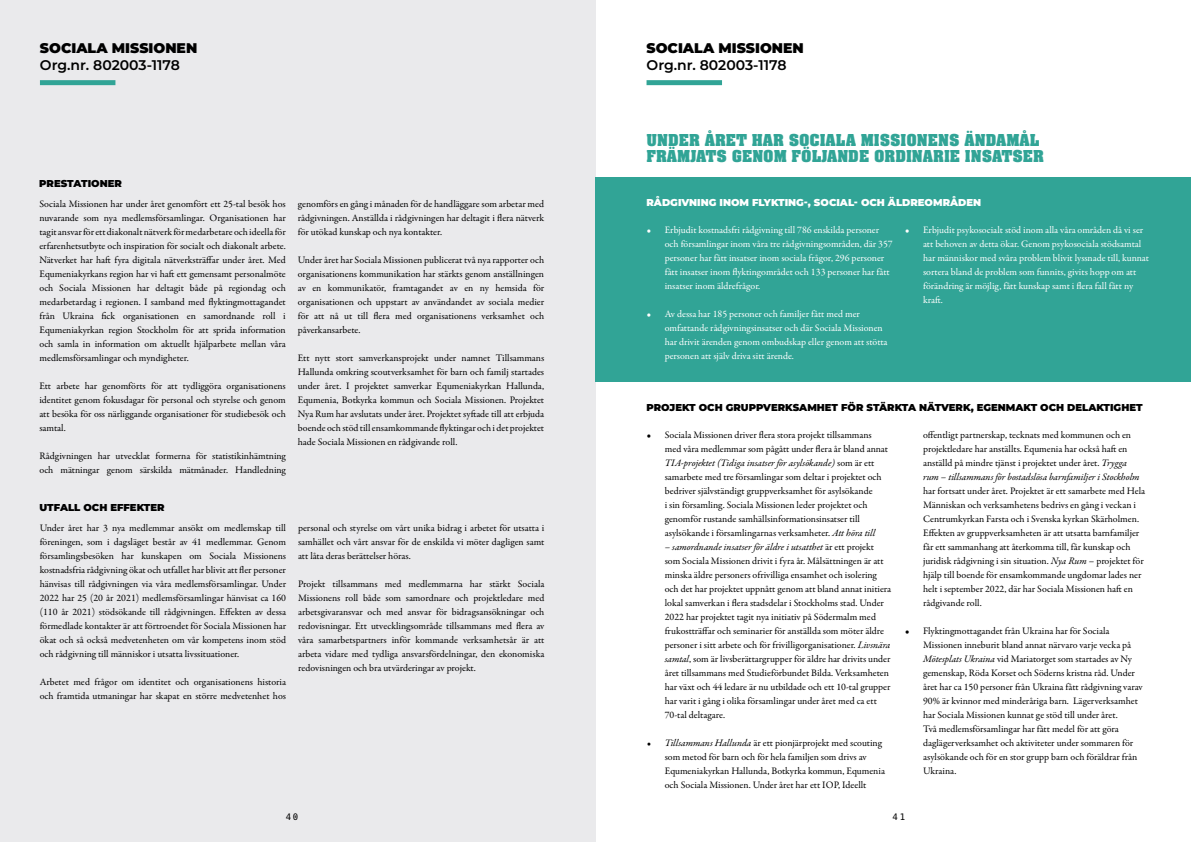
<style>
.page{position:relative;width:1191px;height:842px;background:#fff}
.page>*{position:absolute;margin:0;border:0;box-sizing:border-box;transform-origin:0 0}
.t1{font:700 18px/16px "Neue Aachen Pro";color:#31a496}
.t2{font:600 14px "Montserrat";color:#000}
.t3{font:900 14px "Montserrat";color:#000}
.t4{font:10px/14px "Garamond Premr Pro";color:#000;text-align:justify}
.t5{font:10px/14px "Garamond Premr Pro";color:#fff}
.t6{font:900 10px "Montserrat";color:#000}
.t7{font:900 10px "Montserrat";color:#fff}
.t8{font:9px "Hack";color:#000}
.s1{font-style:italic}
</style>
<div class="page">
<div style="left:646px;top:80px;width:76px;height:5px;background:#31a496"></div>
<div style="left:0;top:0;width:595px;height:842px;background:#eaeaec"></div>
<div style="left:40px;top:80px;width:75px;height:5px;background:#31a496"></div>
<div style="left:595px;top:177px;width:596px;height:205px;background:#31a496"></div>
<h2 class="t3" style="left:40px;top:38px;width:159px">SOCIALA MISSIONEN</h2>
<h2 class="t2" style="left:40px;top:55px;width:141px">Org.nr. 802003-1178</h2>
<p class="t6" style="left:39px;top:176px;width:84px">PRESTATIONER</p>
<p class="t4" style="left:39px;top:197px;width:248px">Sociala Missionen har under året genomfört ett 25-tal besök hos nuvarande som nya medlemsförsamlingar. Organisationen har tagit ansvar för ett diakonalt nätverk för medarbetare och ideella för erfarenhetsutbyte och inspiration för socialt och diakonalt arbete.<br>Nätverket har haft fyra digitala nätverksträffar under året. Med Equmeniakyrkans region har vi haft ett gemensamt personalmöte och Sociala Missionen har deltagit både på regiondag och medarbetardag i regionen. I samband med flyktingmottagandet från Ukraina fick organisationen en samordnande roll i Equmeniakyrkan region Stockholm för att sprida information och samla in information om aktuellt hjälparbete mellan våra medlemsförsamlingar och myndigheter.</p>
<p class="t4" style="left:39px;top:379px;width:248px">Ett arbete har genomförts för att tydliggöra organisationens identitet genom fokusdagar för personal och styrelse och genom att besöka för oss närliggande organisationer för studiebesök och samtal.</p>
<p class="t4" style="left:39px;top:449px;width:248px">Rådgivningen har utvecklat formerna för statistikinhämtning och mätningar genom särskilda mätmånader. Handledning</p>
<p class="t6" style="left:40px;top:500px;width:126px">UTFALL OCH EFFEKTER</p>
<p class="t4" style="left:40px;top:521px;width:248px">Under året har 3 nya medlemmar ansökt om medlemskap till föreningen, som i dagsläget består av 41 medlemmar. Genom församlingsbesöken har kunskapen om Sociala Missionens kostnadsfria rådgivning ökat och utfallet har blivit att fler personer hänvisas till rådgivningen via våra medlemsförsamlingar. Under 2022 har 25 (20 år 2021) medlemsförsamlingar hänvisat ca 160 (110 år 2021) stödsökande till rådgivningen. Effekten av dessa förmedlade kontakter är att förtroendet för Sociala Missionen har ökat och så också medvetenheten om vår kompetens inom stöd och rådgivning till människor i utsatta livssituationer.</p>
<p class="t4" style="left:40px;top:675px;width:248px">Arbetet med frågor om identitet och organisationens historia och framtida utmaningar har skapat en större medvetenhet hos</p>
<p class="t4" style="left:298px;top:197px;width:248px">genomförs en gång i månaden för de handläggare som arbetar med rådgivningen. Anställda i rådgivningen har deltagit i flera nätverk för utökad kunskap och nya kontakter.</p>
<p class="t4" style="left:298px;top:253px;width:248px">Under året har Sociala Missionen publicerat två nya rapporter och organisationens kommunikation har stärkts genom anställningen av en kommunikatör, framtagandet av en ny hemsida för organisationen och uppstart av användandet av sociala medier för att nå ut till flera med organisationens verksamhet och påverkansarbete.</p>
<p class="t4" style="left:298px;top:351px;width:248px">Ett nytt stort samverkansprojekt under namnet Tillsammans Hallunda omkring scoutverksamhet för barn och familj startades under året. I projektet samverkar Equmeniakyrkan Hallunda, Equmenia, Botkyrka kommun och Sociala Missionen. Projektet Nya Rum har avslutats under året. Projektet syftade till att erbjuda boende och stöd till ensamkommande flyktingar och i det projektet hade Sociala Missionen en rådgivande roll.</p>
<p class="t4" style="left:298px;top:521px;width:248px">personal och styrelse om vårt unika bidrag i arbetet för utsatta i samhället och vårt ansvar för de enskilda vi möter dagligen samt att låta deras berättelser höras.</p>
<p class="t4" style="left:298px;top:577px;width:248px">Projekt tillsammans med medlemmarna har stärkt Sociala Missionens roll både som samordnare och projektledare med arbetsgivaransvar och med ansvar för bidragsansökningar och redovisningar. Ett utvecklingsområde tillsammans med flera av våra samarbetspartners inför kommande verksamhetsår är att arbeta vidare med tydliga ansvarsfördelningar, den ekonomiska redovisningen och bra utvärderingar av projekt.</p>
<h2 class="t3" style="left:646px;top:38px;width:159px">SOCIALA MISSIONEN</h2>
<h2 class="t2" style="left:646px;top:55px;width:141px">Org.nr. 802003-1178</h2>
<h1 class="t1" style="left:646px;top:132px;width:399px">UNDER ÅRET HAR SOCIALA MISSIONENS ÄNDAMÅL<br>FRÄMJATS GENOM FÖLJANDE ORDINARIE INSATSER</h1>
<p class="t7" style="left:646px;top:195px;width:336px">RÅDGIVNING INOM FLYKTING-, SOCIAL- OCH ÄLDREOMRÅDEN</p>
<p class="t5" style="left:664px;top:223px;width:229px;text-indent:-18px">• Erbjudit kostnadsfri rådgivning till 786 enskilda personer och församlingar inom våra tre rådgivningsområden, där 357 personer har fått insatser inom sociala frågor, 296 personer fått insatser inom flyktingområdet och 133 personer har fått insatser inom äldrefrågor.</p>
<p class="t5" style="left:664px;top:307px;width:224px;text-indent:-18px">• Av dessa har 185 personer och familjer fått med mer omfattande rådgivningsinsatser och där Sociala Missionen har drivit ärenden genom ombudskap eller genom att stötta personen att själv driva sitt ärende.</p>
<p class="t5" style="left:923px;top:223px;width:227px;text-indent:-18px">• Erbjudit psykosocialt stöd inom alla våra områden då vi ser att behoven av detta ökar. Genom psykosociala stödsamtal har människor med svåra problem blivit lyssnade till, kunnat sortera bland de problem som funnits, givits hopp om att förändring är möjlig, fått kunskap samt i flera fall fått ny kraft.</p>
<p class="t6" style="left:646px;top:400px;width:497px">PROJEKT OCH GRUPPVERKSAMHET FÖR STÄRKTA NÄTVERK, EGENMAKT OCH DELAKTIGHET</p>
<p class="t4" style="left:664px;top:428px;width:225px;text-align:left;text-indent:-18px">• Sociala Missionen driver flera stora projekt tillsammans med våra medlemmar som pågått under flera år bland annat <span class="s1">TIA-projektet (Tidiga insatser för asylsökande)</span> som är ett samarbete med tre församlingar som deltar i projektet och bedriver självständigt gruppverksamhet för asylsökande<br>i sin församling. Sociala Missionen leder projektet och genomför rustande samhällsinformationsinsatser till asylsökande i församlingarnas verksamheter. <span class="s1">Att höra till</span></p>
<p class="t4" style="left:664px;top:540px;width:228px;text-align:left"><span class="s1">– samordnande insatser för äldre i utsatthet</span> är ett projekt som Sociala Missionen drivit i fyra år. Målsättningen är att minska äldre personers ofrivilliga ensamhet och isolering och det har projektet uppnått genom att bland annat initiera lokal samverkan i flera stadsdelar i Stockholms stad. Under 2022 har projektet tagit nya initiativ på Södermalm med frukostträffar och seminarier för anställda som möter äldre personer i sitt arbete och för frivilligorganisationer. <span class="s1">Livsnära samtal</span>, som är livsberättargrupper för äldre har drivits under året tillsammans med Studieförbundet Bilda. Verksamheten har växt och 44 ledare är nu utbildade och ett 10-tal grupper har varit i gång i olika församlingar under året med ca ett 70-tal deltagare.</p>
<p class="t4" style="left:664px;top:736px;width:222px;text-align:left;text-indent:-18px"><span class="s1">• Tillsammans Hallunda</span> är ett pionjärprojekt med scouting som metod för barn och för hela familjen som drivs av Equmeniakyrkan Hallunda, Botkyrka kommun, Equmenia och Sociala Missionen. Under året har ett IOP, Ideellt</p>
<p class="t4" style="left:923px;top:428px;width:218px;text-align:left">offentligt partnerskap, tecknats med kommunen och en projektledare har anställts. Equmenia har också haft en anställd på mindre tjänst i projektet under året. <span class="s1">Trygga rum – tillsammans för bostadslösa barnfamiljer i Stockholm</span></p>
<p class="t4" style="left:923px;top:484px;width:223px;text-align:left">har fortsatt under året. Projektet är ett samarbete med Hela Människan och verksamhetens bedrivs en gång i veckan i Centrumkyrkan Farsta och i Svenska kyrkan Skärholmen.<br>Effekten av gruppverksamheten är att utsatta barnfamiljer får ett sammanhang att återkomma till, får kunskap och juridisk rådgivning i sin situation. <span class="s1">Nya Rum</span> – projektet för hjälp till boende för ensamkommande ungdomar lades ner helt i september 2022, där har Sociala Missionen haft en rådgivande roll.</p>
<p class="t4" style="left:923px;top:624px;width:221px;text-align:left;text-indent:-18px">• Flyktingmottagandet från Ukraina har för Sociala Missionen inneburit bland annat närvaro varje vecka på <span class="s1">Mötesplats Ukraina</span> vid Mariatorget som startades av Ny gemenskap, Röda Korset och Söderns kristna råd. Under året har ca 150 personer från Ukraina fått rådgivning varav 90% är kvinnor med minderåriga barn. Lägerverksamhet har Sociala Missionen kunnat ge stöd till under året.<br>Två medlemsförsamlingar har fått medel för att göra daglägerverksamhet och aktiviteter under sommaren för asylsökande och för en stor grupp barn och föräldrar från Ukraina.</p>
<p class="t8" style="left:286px;top:811px;width:14px">40</p>
<p class="t8" style="left:892px;top:811px;width:14px">41</p>
</div>
